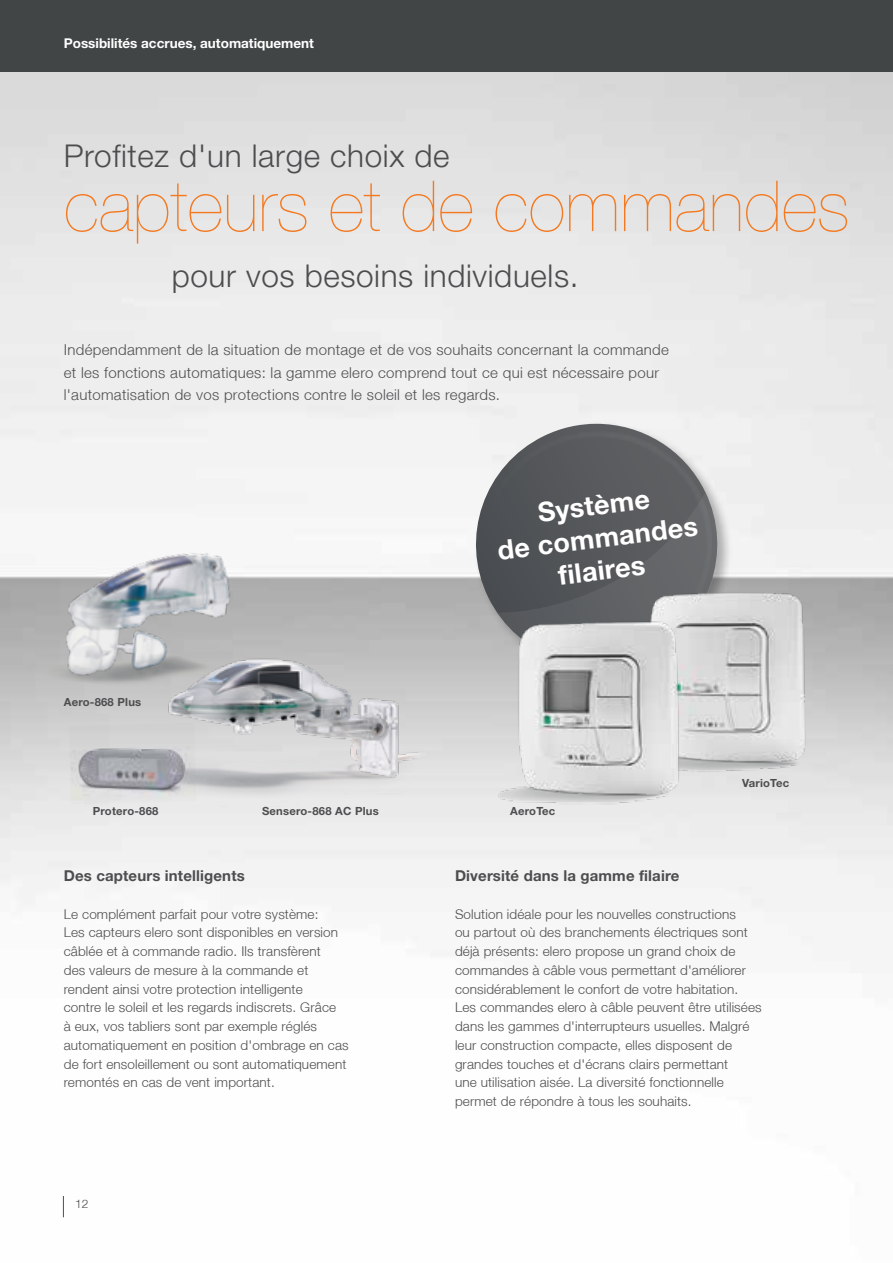
<style>
.page{position:relative;width:893px;height:1263px;background:#fff}
.page>*{position:absolute;margin:0;border:0;box-sizing:border-box;transform-origin:0 0}
.t1{font:200 70.5px "Helvetica Neue LT";color:#f47920}
.t2{font:300 31.5px "Helvetica Neue LT Pro";letter-spacing:.02em;color:#4d4d4f}
.t3{font:700 27px/32.4px "Helvetica Neue LT Pro";color:#fff;text-align:center}
.t4{font:300 15px/22.5px "Helvetica Neue LT";letter-spacing:.02em;color:#4d4d4f}
.t5{font:700 15px "Helvetica Neue LT Pro";letter-spacing:.01em;color:#4d4d4f}
.t6{font:300 13.5px/18.8px "Helvetica Neue LT";letter-spacing:.01em;color:#4d4d4f}
.t7{font:700 13.5px "Helvetica Neue LT Pro";color:#fff}
.t8{font:300 12px "Helvetica Neue LT";color:#4d4d4f}
.t9{font:700 11.25px "Helvetica Neue LT Pro";letter-spacing:.02em;color:#4d4d4f}
</style>
<div class="page">
<img style="left:0;top:71px;width:893px;height:1147px">
<svg style="left:459px;top:424px;width:275px;height:186px"></svg>
<svg style="left:476px;top:425px;width:240px;height:185px"></svg>
<svg style="left:497px;top:493px;width:229px;height:117px;background:#5b5e61"></svg>
<img style="left:555px;top:566px;width:315px;height:228px">
<img style="left:719px;top:610px;width:47px;height:211px">
<img style="left:388px;top:610px;width:331px;height:211px">
<img style="left:128px;top:622px;width:298px;height:186px">
<img style="left:128px;top:644px;width:298px;height:159px">
<img style="left:27px;top:529px;width:238px;height:173px">
<img style="left:69px;top:723px;width:127px;height:81px">
<img style="left:884px;top:540px;width:9px;height:144px">
<div style="left:0;top:0;width:893px;height:71px;background:#424545"></div>
<svg style="left:63px;top:1196px;width:1px;height:21px"></svg>
<p class="t7" style="left:64px;top:35px;width:252px">Possibilités accrues, automatiquement</p>
<h2 class="t2" style="left:64px;top:137px;width:387px">Profitez d'un large choix de</h2>
<h1 class="t1" style="left:64px;top:165px;width:788px">capteurs et de commandes</h1>
<h2 class="t2" style="left:172px;top:256px;width:408px">pour vos besoins individuels.</h2>
<p class="t4" style="left:64px;top:338px;width:606px">Indépendamment de la situation de montage et de vos souhaits concernant la commande et les fonctions automatiques: la gamme elero comprend tout ce qui est nécessaire pour l'automatisation de vos protections contre le soleil et les regards.</p>
<p class="t9" style="left:64px;top:695px;width:79px">Aero-868 Plus</p>
<p class="t9" style="left:93px;top:804px;width:67px">Protero-868</p>
<p class="t9" style="left:262px;top:804px;width:118px">Sensero-868 AC Plus</p>
<p class="t5" style="left:64px;top:866px;width:183px">Des capteurs intelligents</p>
<p class="t6" style="left:64px;top:904px;width:286px">Le complément parfait pour votre système:<br>Les capteurs elero sont disponibles en version câblée et à commande radio. Ils transfèrent<br>des valeurs de mesure à la commande et rendent ainsi votre protection intelligente<br>contre le soleil et les regards indiscrets. Grâce<br>à eux, vos tabliers sont par exemple réglés automatiquement en position d'ombrage en cas de fort ensoleillement ou sont automatiquement remontés en cas de vent important.</p>
<p class="t8" style="left:75px;top:1196px;width:15px">12</p>
<h3 class="t3" style="left:492px;top:501px;width:203px;rotate:-7deg">Système<br>de commandes filaires</h3>
<p class="t9" style="left:510px;top:804px;width:47px">AeroTec</p>
<p class="t9" style="left:742px;top:775px;width:49px">VarioTec</p>
<p class="t5" style="left:455px;top:866px;width:226px">Diversité dans la gamme filaire</p>
<p class="t6" style="left:455px;top:904px;width:308px">Solution idéale pour les nouvelles constructions<br>ou partout où des branchements électriques sont déjà présents: elero propose un grand choix de commandes à câble vous permettant d'améliorer considérablement le confort de votre habitation.<br>Les commandes elero à câble peuvent être utilisées dans les gammes d'interrupteurs usuelles. Malgré leur construction compacte, elles disposent de grandes touches et d'écrans clairs permettant<br>une utilisation aisée. La diversité fonctionnelle permet de répondre à tous les souhaits.</p>
</div>
